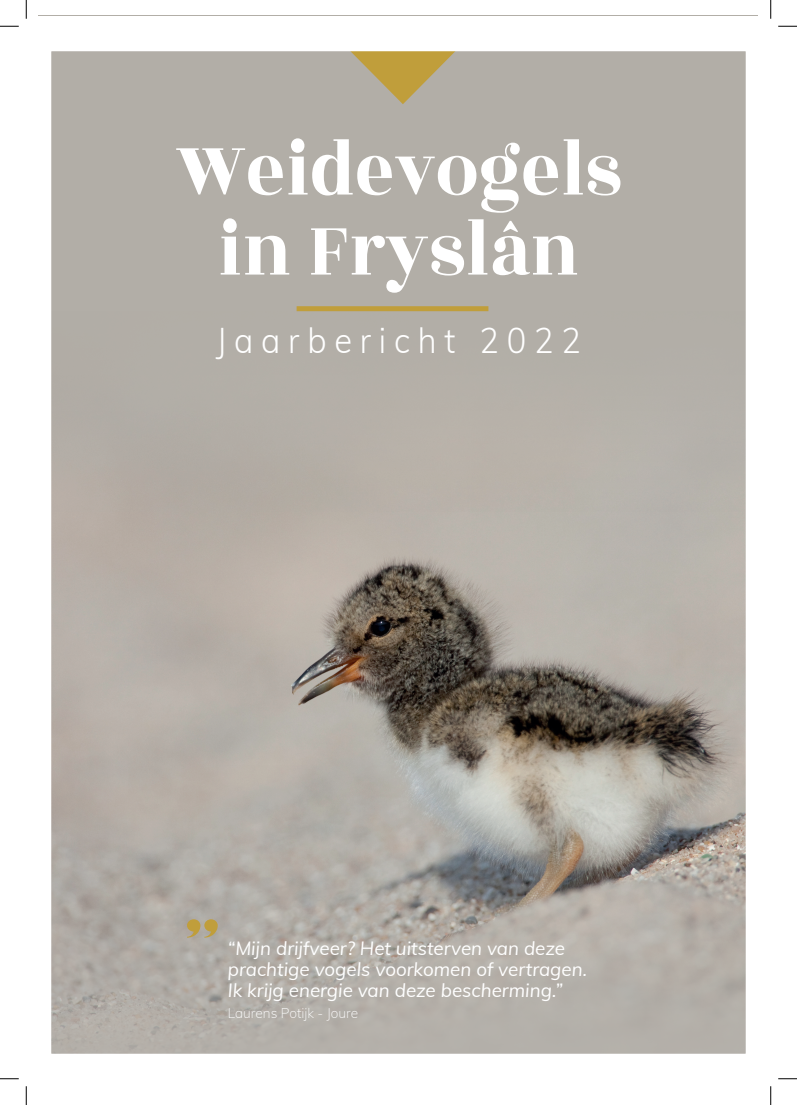
<style>
.page{position:relative;width:797px;height:1105px;background:#fff}
.page>*{position:absolute;margin:0;border:0;box-sizing:border-box;transform-origin:0 0}
.t1{font:82.5px/80px "Rozha One";color:#fff;text-align:center;scale:.93 1}
.t2{font:300 35px "Muli";letter-spacing:.24em;color:#fff;scale:.93 1}
.t3{font:italic 18.75px/21.2px "Muli";color:#fff}
.t4{font:200 13.75px "Muli";color:#fff}
</style>
<div class="page">
<div style="left:39px;top:16px;width:719px;height:1073px;background:#b2aea7"></div>
<img style="left:109px;top:514px;width:635px;height:224px">
<svg style="left:16px;top:738px;width:764px;height:351px"></svg>
<div style="left:296px;top:306px;width:192px;height:5px;background:#c09e3b"></div>
<svg style="left:351px;top:52px;width:104px;height:52px"></svg>
<svg style="left:187px;top:919px;width:31px;height:19px"></svg>
<div style="left:26px;top:26px;width:744px;height:1053px;border:25px solid #fff"></div>
<div style="left:16px;top:16px;width:764px;height:20px;background:#fff"></div>
<svg style="left:0;top:25px;width:19px;height:2px"></svg>
<svg style="left:778px;top:25px;width:19px;height:2px"></svg>
<svg style="left:0;top:1078px;width:19px;height:1px"></svg>
<svg style="left:778px;top:1078px;width:19px;height:1px"></svg>
<svg style="left:25px;top:0;width:2px;height:19px"></svg>
<svg style="left:25px;top:1086px;width:2px;height:19px"></svg>
<svg style="left:770px;top:0;width:1px;height:19px"></svg>
<svg style="left:770px;top:1086px;width:1px;height:19px"></svg>
<h1 class="t1" style="left:175px;top:131px;width:481px">Weidevogels in Fryslân</h1>
<h2 class="t2" style="left:216px;top:315px;width:393px">Jaarbericht 2022</h2>
<p class="t3" style="left:228px;top:936px;width:361px">“Mijn drijfveer? Het uitsterven van deze prachtige vogels voorkomen of vertragen.<br>Ik krijg energie van deze bescherming.”</p>
<p class="t4" style="left:228px;top:1003px;width:132px">Laurens Potijk - Joure</p>
</div>
